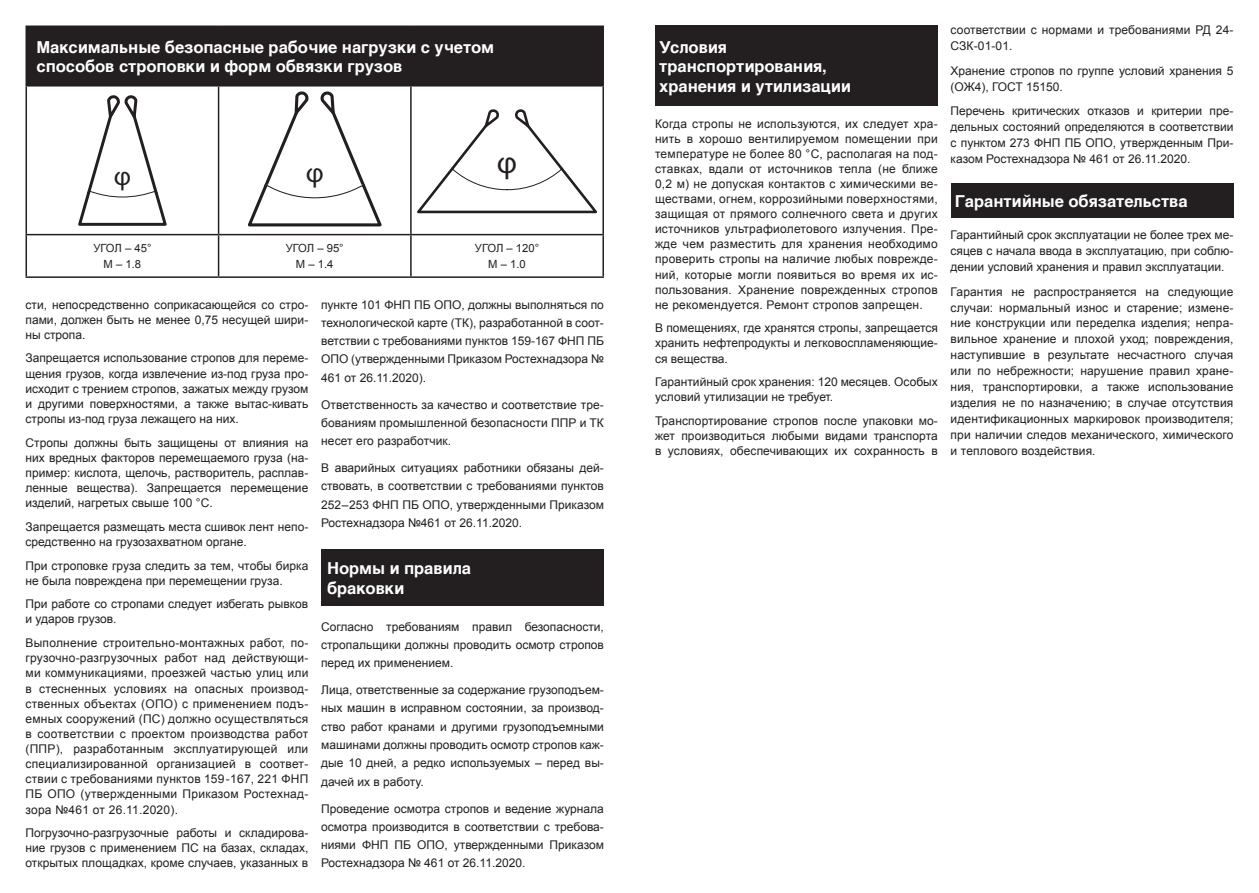
<style>
.page{position:relative;width:1259px;height:893px;background:#fff}
.page>*{position:absolute;margin:0;border:0;box-sizing:border-box;transform-origin:0 0}
.t1{font:31.65px "Myriad Pro";color:#231f20}
.t2{font:28.05px "Myriad Pro";color:#231f20}
.t3{font:27px "Myriad Pro";color:#231f20}
.PosleSpis{font:700 16.5px/19.5px "Helvetica cyr";color:#fff}
.t4{font:12px/15.1px "Arial";color:#231f20;text-align:justify}
.отступ_глав{font:11.25px "Arial";color:#231f20}
</style>
<div class="page">
<div style="left:321px;top:549px;width:283px;height:57px;background:#231f20"></div>
<div style="left:655px;top:26px;width:283px;height:80px;background:#231f20"></div>
<div style="left:950px;top:183px;width:283px;height:34px;background:#231f20"></div>
<div style="left:26px;top:26px;width:577px;height:60px;background:#231f20"></div>
<hr style="left:411px;top:26px;width:193px;height:1px;background:#231f20">
<hr style="left:602px;top:27px;width:2px;height:58px;background:#231f20">
<hr style="left:26px;top:85px;width:193px;height:2px;background:#231f20">
<hr style="left:26px;top:87px;width:1px;height:147px;background:#231f20">
<hr style="left:219px;top:85px;width:192px;height:2px;background:#231f20">
<hr style="left:218px;top:87px;width:1px;height:147px;background:#231f20">
<hr style="left:411px;top:85px;width:193px;height:2px;background:#231f20">
<hr style="left:410px;top:87px;width:2px;height:147px;background:#231f20">
<hr style="left:602px;top:87px;width:2px;height:147px;background:#231f20">
<hr style="left:26px;top:234px;width:193px;height:1px;background:#231f20">
<hr style="left:26px;top:235px;width:1px;height:41px;background:#231f20">
<hr style="left:219px;top:234px;width:192px;height:1px;background:#231f20">
<hr style="left:218px;top:235px;width:1px;height:41px;background:#231f20">
<hr style="left:411px;top:234px;width:193px;height:1px;background:#231f20">
<hr style="left:410px;top:235px;width:2px;height:41px;background:#231f20">
<hr style="left:602px;top:235px;width:2px;height:41px;background:#231f20">
<hr style="left:26px;top:276px;width:193px;height:2px;background:#231f20">
<hr style="left:219px;top:276px;width:192px;height:2px;background:#231f20">
<hr style="left:411px;top:276px;width:193px;height:2px;background:#231f20">
<svg style="left:78px;top:95px;width:89px;height:131px"></svg>
<svg style="left:248px;top:92px;width:134px;height:134px"></svg>
<svg style="left:417px;top:110px;width:180px;height:103px"></svg>
<p class="PosleSpis" style="left:37px;top:37px;width:459px">Максимальные безопасные рабочие нагрузки с учетом способов строповки и форм обвязки грузов</p>
<p class="t3" style="left:114px;top:160px;width:19px">φ</p>
<p class="t2" style="left:306px;top:156px;width:20px">φ</p>
<p class="t1" style="left:497px;top:143px;width:22px">φ</p>
<p class="отступ_глав" style="left:93px;top:241px;width:60px">УГОЛ – 45°</p>
<p class="отступ_глав" style="left:104px;top:257px;width:39px">М – 1.8</p>
<p class="отступ_глав" style="left:286px;top:241px;width:60px">УГОЛ – 95°</p>
<p class="отступ_глав" style="left:296px;top:257px;width:39px">М – 1.4</p>
<p class="отступ_глав" style="left:475px;top:241px;width:66px">УГОЛ – 120°</p>
<p class="отступ_глав" style="left:488px;top:257px;width:39px">М – 1.0</p>
<p class="t4" style="left:26px;top:297px;width:284px">сти, непосредственно соприкасающейся со стро&shy;пами, должен быть не менее 0,75 несущей шири&shy;ны стропа.</p>
<p class="t4" style="left:26px;top:351px;width:284px">Запрещается использование стропов для переме&shy;щения грузов, когда извлечение из-под груза про&shy;исходит с трением стропов, зажатых между грузом и другими поверхностями, а также вытас-кивать стропы из-под груза лежащего на них.</p>
<p class="t4" style="left:26px;top:435px;width:284px">Стропы должны быть защищены от влияния на них вредных факторов перемещаемого груза (на&shy;пример: кислота, щелочь, растворитель, расплав&shy;ленные вещества). Запрещается перемещение изделий, нагретых свыше 100 °С.</p>
<p class="t4" style="left:26px;top:519px;width:284px">Запрещается размещать места сшивок лент непо&shy;средственно на грузозахватном органе.</p>
<p class="t4" style="left:26px;top:558px;width:284px">При строповке груза следить за тем, чтобы бирка не была повреждена при перемещении груза.</p>
<p class="t4" style="left:26px;top:597px;width:284px">При работе со стропами следует избегать рывков и ударов грузов.</p>
<p class="t4" style="left:26px;top:635px;width:284px">Выполнение строительно-монтажных работ, по&shy;грузочно-разгрузочных работ над действующи&shy;ми коммуникациями, проезжей частью улиц или в стесненных условиях на опасных производ&shy;ственных объектах (ОПО) с применением подъ&shy;емных сооружений (ПС) должно осуществляться в соответствии с проектом производства работ (ППР), разработанным эксплуатирующей или специализированной организацией в соответ&shy;ствии с требованиями пунктов 159-167, 221 ФНП ПБ ОПО (утвержденными Приказом Ростехнад&shy;зора №461 от 26.11.2020).</p>
<p class="t4" style="left:26px;top:825px;width:284px">Погрузочно-разгрузочные работы и складирова&shy;ние грузов с применением ПС на базах, складах, открытых площадках, кроме случаев, указанных в</p>
<p class="t4" style="left:321px;top:295px;width:284px;line-height:18.3px">пункте 101 ФНП ПБ ОПО, должны выполняться по технологической карте (ТК), разработанной в соот&shy;ветствии с требованиями пунктов 159-167 ФНП ПБ ОПО (утвержденными Приказом Ростехнадзора № 461 от 26.11.2020).</p>
<p class="t4" style="left:321px;top:395px;width:284px;line-height:18.3px">Ответственность за качество и соответствие тре&shy;бованиям промышленной безопасности ППР и ТК несет его разработчик.</p>
<p class="t4" style="left:321px;top:459px;width:284px;line-height:18.3px">В аварийных ситуациях работники обязаны дей&shy;ствовать, в соответствии с требованиями пунктов 252 – 253 ФНП ПБ ОПО, утвержденными Приказом Ростехнадзора №461 от 26.11.2020.</p>
<p class="PosleSpis" style="left:327px;top:558px;width:145px">Нормы и правила браковки</p>
<p class="t4" style="left:321px;top:617px;width:284px;line-height:18.3px">Согласно требованиям правил безопасности, стропальщики должны проводить осмотр стропов перед их применением.</p>
<p class="t4" style="left:321px;top:681px;width:284px;line-height:18.3px">Лица, ответственные за содержание грузоподъем&shy;ных машин в исправном состоянии, за производ&shy;ство работ кранами и другими грузоподъемными машинами должны проводить осмотр стропов каж&shy;дые 10 дней, а редко используемых – перед вы&shy;дачей их в работу.</p>
<p class="t4" style="left:321px;top:799px;width:284px;line-height:18.3px">Проведение осмотра стропов и ведение журнала осмотра производится в соответствии с требова&shy;ниями ФНП ПБ ОПО, утвержденными Приказом Ростехнадзора № 461 от 26.11.2020.</p>
<p class="PosleSpis" style="left:659px;top:37px;width:193px">Условия транспортирования, хранения и утилизации</p>
<p class="t4" style="left:655px;top:116px;width:284px">Когда стропы не используются, их следует хра&shy;нить в хорошо вентилируемом помещении при температуре не более 80 °С, располагая на под&shy;ставках, вдали от источников тепла (не ближе 0,2 м) не допуская контактов с химическими ве&shy;ществами, огнем, коррозийными поверхностями, защищая от прямого солнечного света и других источников ультрафиолетового излучения. Пре&shy;жде чем разместить для хранения необходимо проверить стропы на наличие любых поврежде&shy;ний, которые могли появиться во время их ис&shy;пользования. Хранение поврежденных стропов не рекомендуется. Ремонт стропов запрещен.</p>
<p class="t4" style="left:655px;top:321px;width:284px">В помещениях, где хранятся стропы, запрещается хранить нефтепродукты и легковоспламеняющие&shy;ся вещества.</p>
<p class="t4" style="left:655px;top:374px;width:284px">Гарантийный срок хранения: 120 месяцев. Особых условий утилизации не требует.</p>
<p class="t4" style="left:655px;top:413px;width:284px">Транспортирование стропов после упаковки мо&shy;жет производиться любыми видами транспорта в условиях, обеспечивающих их сохранность в</p>
<p class="t4" style="left:950px;top:22px;width:284px;line-height:15.9px">соответствии с нормами и требованиями РД 24-<br>СЗК-01-01.</p>
<p class="t4" style="left:950px;top:63px;width:284px;line-height:15.9px">Хранение стропов по группе условий хранения 5 (ОЖ4), ГОСТ 15150.</p>
<p class="t4" style="left:950px;top:103px;width:284px;line-height:15.9px">Перечень критических отказов и критерии пре&shy;дельных состояний определяются в соответствии с пунктом 273 ФНП ПБ ОПО, утвержденным При&shy;казом Ростехнадзора № 461 от 26.11.2020.</p>
<p class="PosleSpis" style="left:955px;top:191px;width:234px">Гарантийные обязательства</p>
<p class="t4" style="left:950px;top:227px;width:284px;line-height:15.9px">Гарантийный срок эксплуатации не более трех ме&shy;сяцев с начала ввода в эксплуатацию, при соблю&shy;дении условий хранения и правил эксплуатации.</p>
<p class="t4" style="left:950px;top:284px;width:284px;line-height:15.9px">Гарантия не распространяется на следующие случаи: нормальный износ и старение; измене&shy;ние конструкции или переделка изделия; непра&shy;вильное хранение и плохой уход; повреждения, наступившие в результате несчастного случая или по небрежности; нарушение правил хране&shy;ния, транспортировки, а также использование изделия не по назначению; в случае отсутствия идентификационных маркировок производителя; при наличии следов механического, химического и теплового воздействия.</p>
</div>
